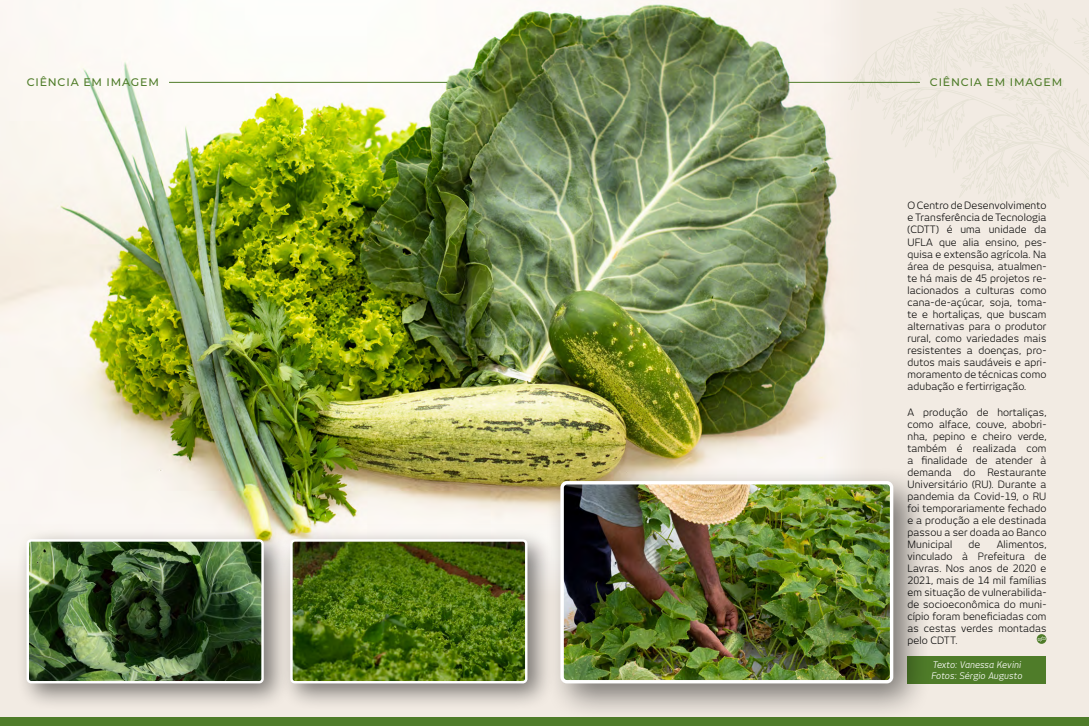
<style>
.page{position:relative;width:1089px;height:726px;background:#fff}
.page>*{position:absolute;margin:0;border:0;box-sizing:border-box;transform-origin:0 0}
.t1{font:500 11px "Montserrat";letter-spacing:.075em;color:#4f7c29}
.t2{font:10px/12px "New June";letter-spacing:.01em;color:#000;text-align:justify}
.t3{font:italic 9px/10.8px "New June";color:#fff}
</style>
<div class="page">
<img style="left:0;top:0;width:823px;height:524px">
<div style="left:823px;top:0;width:265px;height:726px;background:#f2ebe3"></div>
<svg style="left:848px;top:3px;width:240px;height:210px"></svg>
<svg style="left:954px;top:102px;width:11px;height:28px"></svg>
<svg style="left:1074px;top:160px;width:14px;height:16px"></svg>
<div style="left:0;top:524px;width:1088px;height:202px;background:#f2ebe3"></div>
<div style="left:0;top:717px;width:1088px;height:9px;background:#4f7c29"></div>
<div style="left:512px;top:0;width:65px;height:11px;background:#fdfaf6"></div>
<div style="left:907px;top:656px;width:139px;height:27px;background:#4f7c29"></div>
<svg style="left:1036px;top:634px;width:10px;height:10px"></svg>
<svg style="left:1037px;top:636px;width:8px;height:5px"></svg>
<div style="left:279px;top:528px;width:276px;height:183px;background:#000;opacity:.5"></div>
<img style="left:293px;top:542px;width:231px;height:138px">
<div style="left:290px;top:539px;width:237px;height:144px;border:2px solid #fff;border-radius:3px"></div>
<div style="left:545px;top:466px;width:387px;height:256px;background:#000;opacity:.5"></div>
<img style="left:564px;top:485px;width:325px;height:194px">
<div style="left:560px;top:481px;width:333px;height:202px;border:3px solid #fff;border-radius:5px"></div>
<div style="left:16px;top:528px;width:276px;height:183px;background:#000;opacity:.5"></div>
<img style="left:30px;top:542px;width:231px;height:138px">
<div style="left:27px;top:539px;width:237px;height:144px;border:2px solid #fff;border-radius:3px"></div>
<hr style="left:169px;top:82px;width:278px;height:1px;background:#4f7c29">
<hr style="left:788px;top:82px;width:132px;height:1px;background:#4f7c29">
<p class="t1" style="left:27px;top:75px;width:134px">CIÊNCIA EM IMAGEM</p>
<p class="t1" style="left:930px;top:75px;width:134px">CIÊNCIA EM IMAGEM</p>
<p class="t2" style="left:907px;top:200px;width:140px">O Centro de Desenvolvimento e Transferência de Tecnologia (CDTT) é uma unidade da UFLA que alia ensino, pes&shy;quisa e extensão agrícola. Na área de pesquisa, atualmen&shy;te há mais de 45 projetos re&shy;lacionados a culturas como cana-de-açúcar, soja, toma&shy;te e hortaliças, que buscam alternativas para o produtor rural, como variedades mais resistentes a doenças, pro&shy;dutos mais saudáveis e apri&shy;moramento de técnicas como adubação e fertirrigação.</p>
<p class="t2" style="left:907px;top:406px;width:140px">A produção de hortaliças, como alface, couve, abobri&shy;nha, pepino e cheiro verde, também é realizada com a finalidade de atender à demanda do Restaurante Universitário (RU). Durante a pandemia da Covid-19, o RU foi temporariamente fechado e a produção a ele destinada passou a ser doada ao Banco Municipal</p>
<p class="t2" style="left:968px;top:538px;width:13px">de</p>
<p class="t2" style="left:907px;top:538px;width:140px;text-indent:89px">Alimentos, vinculado à Prefeitura de Lavras. Nos anos de 2020 e 2021, mais de 14 mil famílias em situação de vulnerabilida&shy;de socioeconômica do muni&shy;cípio foram beneficiadas com as cestas verdes montadas pelo CDTT.</p>
<p class="t3" style="left:931px;top:659px;width:92px">Texto: Vanessa Kevini<br>Fotos: Sérgio Augusto</p>
</div>
